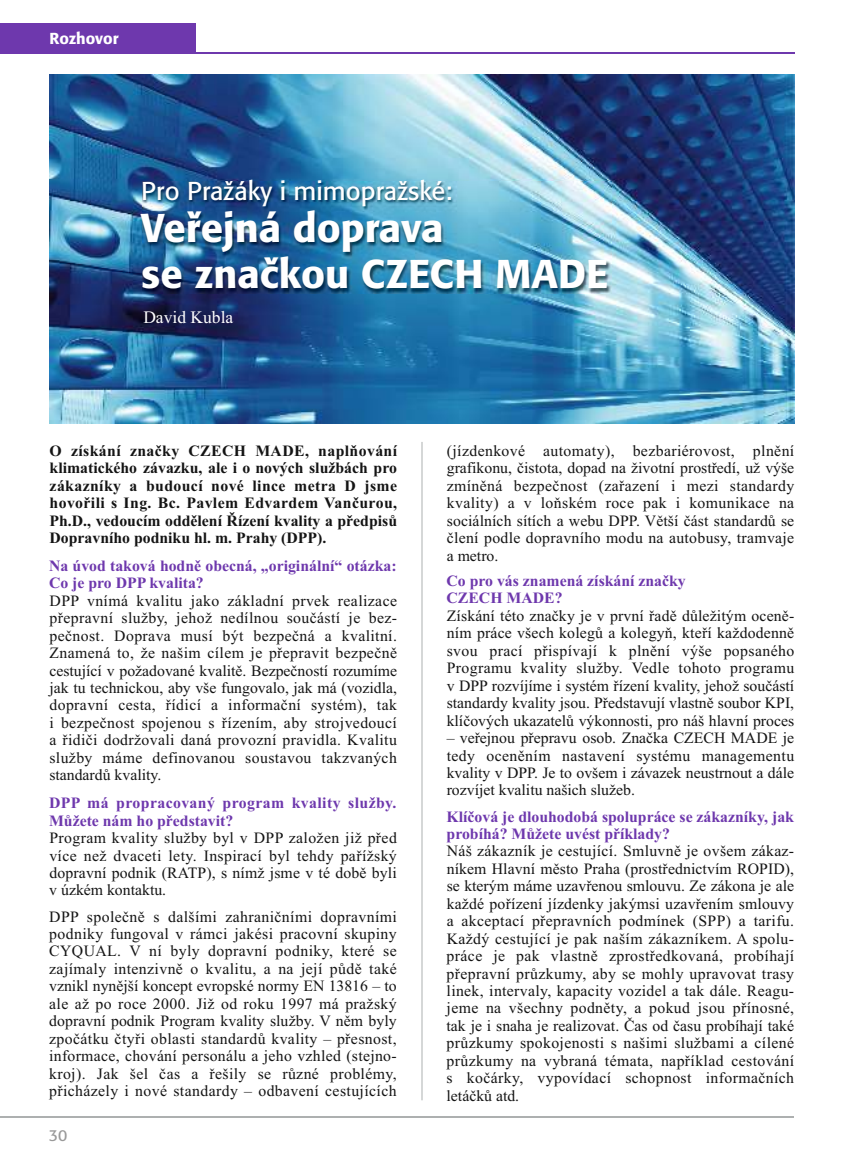
<style>
.page{position:relative;width:844px;height:1166px;background:#fff}
.page>*{position:absolute;margin:0;border:0;box-sizing:border-box;transform-origin:0 0}
.t1{font:500 39.73px/46.2px "Formata";color:#fff}
.t2{font:25.55px "Formata";color:#fff}
.t3{font:17.5px "Times New Roman";color:#fff}
.t4{font:15.75px/17.5px "Times New Roman";letter-spacing:.01em;color:#141414;text-align:justify}
.t5{font:700 15.75px/17.5px "Times New Roman";color:#141414;text-align:justify}
.t6{font:700 15.75px/17.5px "Times New Roman";color:#6e38ad}
.t7{font:700 15.75px/17.5px "Times New Roman";letter-spacing:.025em;color:#6e38ad}
.t8{font:500 15.75px "Formata";color:#fff}
.t9{font:15.75px "Formata";color:#999}
</style>
<div class="page">
<img style="left:50px;top:74px;width:744px;height:349px">
<hr style="left:0;top:1116px;width:793px;height:1px;background:#adb0b0">
<hr style="left:421px;top:442px;width:1px;height:658px;background:#adb0b0">
<div style="left:0;top:23px;width:196px;height:30px;background:#6e38ad"></div>
<hr style="left:0;top:52px;width:794px;height:1px;background:#6e38ad">
<img style="left:142px;top:181px;width:469px;height:112px">
<p class="t8" style="left:50px;top:28px;width:70px">Rozhovor</p>
<h2 class="t2" style="left:141px;top:175px;width:312px">Pro Pražáky i mimopražské:</h2>
<h1 class="t1" style="left:141px;top:205px;width:468px">Veřejná doprava<br>se značkou CZECH MADE</h1>
<p class="t3" style="left:143px;top:310px;width:91px">David Kubla</p>
<p class="t5" style="left:50px;top:443px;width:349px">O získání značky CZECH MADE, naplňování klimatického závazku, ale i o nových službách pro zákazníky a budoucí nové lince metra D jsme hovořili s Ing. Bc. Pavlem Edvardem Vančurou, Ph.D., vedoucím oddělení Řízení kvality a předpisů Dopravního podniku hl. m. Prahy (DPP).</p>
<p class="t6" style="left:49px;top:558px;width:349px">Na úvod taková hodně obecná, „originální“ otázka:<br>Co je pro DPP kvalita?</p>
<p class="t4" style="left:49px;top:593px;width:349px">DPP vnímá kvalitu jako základní prvek realizace přepravní služby, jehož nedílnou součástí je bez&shy;pečnost. Doprava musí být bezpečná a kvalitní.<br>Znamená to, že našim cílem je přepravit bezpečně cestující v požadované kvalitě. Bezpečností rozumíme jak tu technickou, aby vše fungovalo, jak má (vozidla, dopravní cesta, řídicí a informační systém), tak i bezpečnost spojenou s řízením, aby strojvedoucí a řidiči dodržovali daná provozní pravidla. Kvalitu služby máme definovanou soustavou takzvaných standardů kvality.</p>
<p class="t7" style="left:49px;top:796px;width:349px">DPP má propracovaný program kvality služby.<br>Můžete nám ho představit?</p>
<p class="t4" style="left:49px;top:830px;width:349px">Program kvality služby byl v DPP založen již před více než dvaceti lety. Inspirací byl tehdy pařížský dopravní podnik (RATP), s nímž jsme v té době byli v úzkém kontaktu.</p>
<p class="t4" style="left:49px;top:909px;width:349px">DPP společně s dalšími zahraničními dopravními podniky fungoval v rámci jakési pracovní skupiny CYQUAL. V ní byly dopravní podniky, které se zajímaly intenzivně o kvalitu, a na její půdě také vznikl nynější koncept evropské normy EN 13816 – to ale až po roce 2000. Již od roku 1997 má pražský dopravní podnik Program kvality služby. V něm byly zpočátku čtyři oblasti standardů kvality – přesnost, informace, chování personálu a jeho vzhled (stejno&shy;kroj). Jak šel čas a řešily se různé problémy, přicházely i nové standardy – odbavení cestujících</p>
<p class="t9" style="left:49px;top:1125px;width:20px">30</p>
<p class="t4" style="left:446px;top:443px;width:349px">(jízdenkové automaty), bezbariérovost, plnění grafikonu, čistota, dopad na životní prostředí, už výše zmíněná bezpečnost (zařazení i mezi standardy kvality) a v loňském roce pak i komunikace na sociálních sítích a webu DPP. Větší část standardů se člení podle dopravního modu na autobusy, tramvaje a metro.</p>
<p class="t6" style="left:446px;top:574px;width:241px">Co pro vás znamená získání značky<br>CZECH MADE?</p>
<p class="t4" style="left:446px;top:608px;width:349px">Získání této značky je v první řadě důležitým oceně&shy;ním práce všech kolegů a kolegyň, kteří každodenně svou prací přispívají k plnění výše popsaného Programu kvality služby. Vedle tohoto programu v DPP rozvíjíme i systém řízení kvality, jehož součástí standardy kvality jsou. Představují vlastně soubor KPI, klíčových ukazatelů výkonnosti, pro náš hlavní proces</p>
<p class="t4" style="left:446px;top:730px;width:349px">– veřejnou přepravu osob. Značka CZECH MADE je tedy oceněním nastavení systému managementu kvality v DPP. Je to ovšem i závazek neustrnout a dále rozvíjet kvalitu našich služeb.</p>
<p class="t6" style="left:446px;top:809px;width:349px">Klíčová je dlouhodobá spolupráce se zákazníky, jak probíhá? Můžete uvést příklady?</p>
<p class="t4" style="left:446px;top:844px;width:349px">Náš zákazník je cestující. Smluvně je ovšem zákaz&shy;níkem Hlavní město Praha (prostřednictvím ROPID), se kterým máme uzavřenou smlouvu. Ze zákona je ale každé pořízení jízdenky jakýmsi uzavřením smlouvy a akceptací přepravních podmínek (SPP) a tarifu.<br>Každý cestující je pak naším zákazníkem. A spolu&shy;práce je pak vlastně zprostředkovaná, probíhají přepravní průzkumy, aby se mohly upravovat trasy linek, intervaly, kapacity vozidel a tak dále. Reagu&shy;jeme na všechny podněty, a pokud jsou přínosné, tak je i snaha je realizovat. Čas od času probíhají také průzkumy spokojenosti s našimi službami a cílené průzkumy na vybraná témata, například cestování s kočárky, vypovídací schopnost informačních letáčků atd.</p>
</div>
